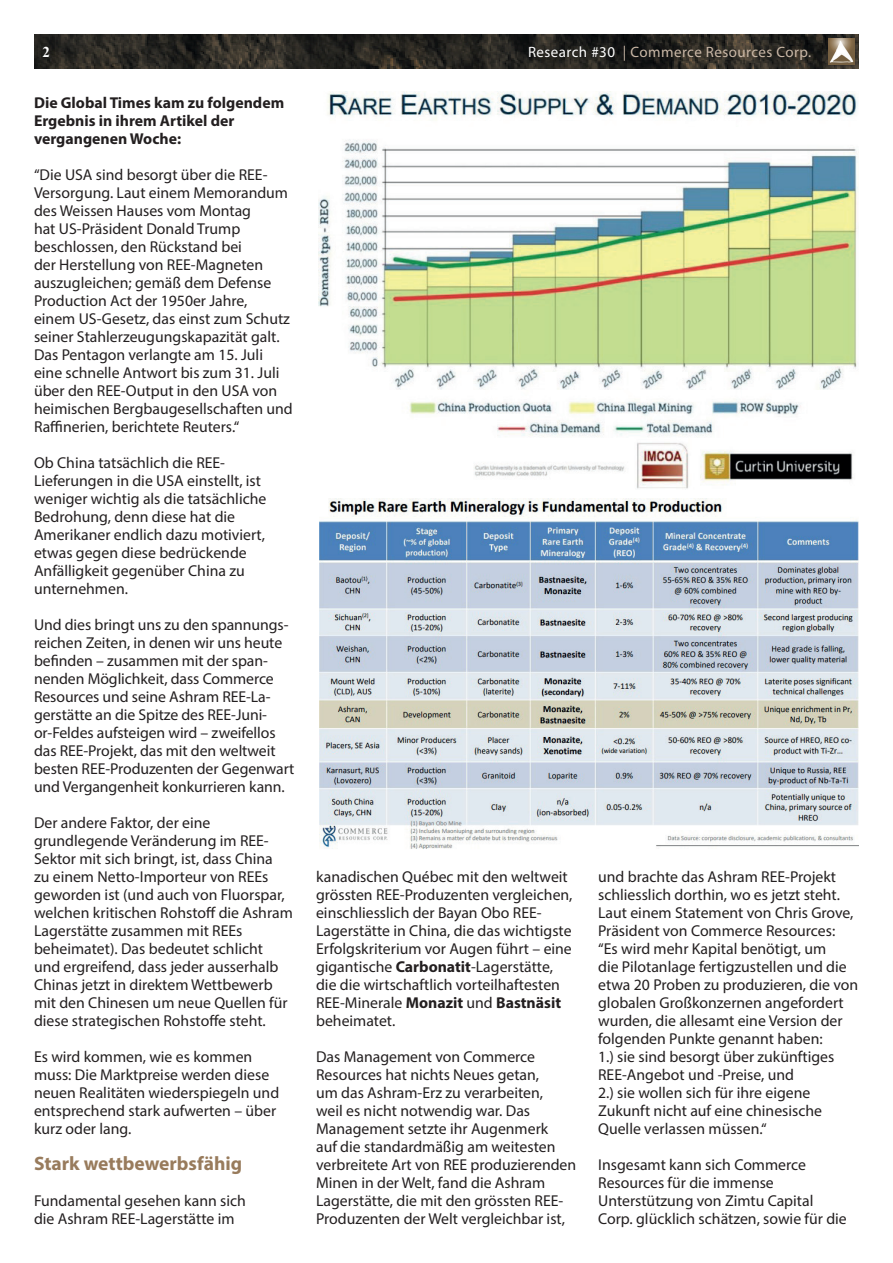
<style>
.page{position:relative;width:893px;height:1263px;background:#fff}
.page>*{position:absolute;margin:0;border:0;box-sizing:border-box;transform-origin:0 0}
.t1{font:700 19.5px "Myriad Pro";color:#987b5c}
.t2{font:15.75px/18px "Myriad Pro";color:#231f20}
.t3{font:700 15.75px/18px "Myriad Pro";color:#231f20}
.t4{font:15px "Myriad Pro";letter-spacing:.03em;color:#cab8a7}
.t5{font:700 15px "Times New Roman";color:#fff}
.s1{color:#fff}
.s2{font-weight:700}
</style>
<div class="page">
<img style="left:34px;top:34px;width:825px;height:35px">
<div style="left:827px;top:37px;width:29px;height:31px;background:#231f20;opacity:.65"></div>
<img style="left:828px;top:38px;width:26px;height:27px">
<img style="left:318px;top:91px;width:540px;height:398px">
<img style="left:320px;top:498px;width:539px;height:351px">
<p class="t5" style="left:43px;top:41px;width:9px">2</p>
<p class="t4" style="left:528px;top:43px;width:285px"><span class="s1">Research #30</span> | Commerce Resources Corp.</p>
<p class="t3" style="left:34px;top:93px;width:252px">Die Global Times kam zu folgendem<br>Ergebnis in ihrem Artikel der vergangenen Woche:</p>
<p class="t2" style="left:34px;top:165px;width:260px">“Die USA sind besorgt über die REE-Versorgung. Laut einem Memorandum des Weissen Hauses vom Montag<br>hat US-Präsident Donald Trump beschlossen, den Rückstand bei<br>der Herstellung von REE-Magneten auszugleichen; gemäß dem Defense Production Act der 1950er Jahre, einem US-Gesetz, das einst zum Schutz seiner Stahlerzeugungskapazität galt.<br>Das Pentagon verlangte am 15. Juli eine schnelle Antwort bis zum 31. Juli über den REE-Output in den USA von heimischen Bergbaugesellschaften und Raffinerien, berichtete Reuters.“</p>
<p class="t2" style="left:34px;top:454px;width:234px">Ob China tatsächlich die REE-<br>Lieferungen in die USA einstellt, ist weniger wichtig als die tatsächliche<br>Bedrohung, denn diese hat die<br>Amerikaner endlich dazu motiviert, etwas gegen diese bedrückende<br>Anfälligkeit gegenüber China zu unternehmen.</p>
<p class="t2" style="left:34px;top:616px;width:262px">Und dies bringt uns zu den spannungs&shy;reichen Zeiten, in denen wir uns heute befinden – zusammen mit der span&shy;nenden Möglichkeit, dass Commerce Resources und seine Ashram REE-La&shy;gerstätte an die Spitze des REE-Juni&shy;or-Feldes aufsteigen wird – zweifellos das REE-Projekt, das mit den weltweit besten REE-Produzenten der Gegenwart und Vergangenheit konkurrieren kann.</p>
<p class="t2" style="left:34px;top:814px;width:260px">Der andere Faktor, der eine grundlegende Veränderung im REE-Sektor mit sich bringt, ist, dass China<br>zu einem Netto-Importeur von REEs geworden ist (und auch von Fluorspar, welchen kritischen Rohstoff die Ashram Lagerstätte zusammen mit REEs beheimatet). Das bedeutet schlicht und ergreifend, dass jeder ausserhalb Chinas jetzt in direktem Wettbewerb mit den Chinesen um neue Quellen für diese strategischen Rohstoffe steht.</p>
<p class="t2" style="left:34px;top:1048px;width:247px">Es wird kommen, wie es kommen muss: Die Marktpreise werden diese neuen Realitäten wiederspiegeln und entsprechend stark aufwerten – über kurz oder lang.</p>
<p class="t1" style="left:34px;top:1151px;width:210px">Stark wettbewerbsfähig</p>
<p class="t2" style="left:34px;top:1191px;width:213px">Fundamental gesehen kann sich die Ashram REE-Lagerstätte im</p>
<p class="t2" style="left:316px;top:867px;width:258px">kanadischen Québec mit den weltweit grössten REE-Produzenten vergleichen, einschliesslich der Bayan Obo REE-Lagerstätte in China, die das wichtigste Erfolgskriterium vor Augen führt – eine gigantische <span class="s2">Carbonatit</span>-Lagerstätte, die die wirtschaftlich vorteilhaftesten REE-Minerale <span class="s2">Monazit</span> und <span class="s2">Bastnäsit </span>beheimatet.</p>
<p class="t2" style="left:316px;top:1048px;width:262px">Das Management von Commerce Resources hat nichts Neues getan,<br>um das Ashram-Erz zu verarbeiten,<br>weil es nicht notwendig war. Das Management setzte ihr Augenmerk<br>auf die standardmäßig am weitesten verbreitete Art von REE produzierenden Minen in der Welt, fand die Ashram Lagerstätte, die mit den grössten REE-Produzenten der Welt vergleichbar ist,</p>
<p class="t2" style="left:598px;top:868px;width:261px">und brachte das Ashram REE-Projekt schliesslich dorthin, wo es jetzt steht.<br>Laut einem Statement von Chris Grove, Präsident von Commerce Resources: “Es wird mehr Kapital benötigt, um<br>die Pilotanlage fertigzustellen und die etwa 20 Proben zu produzieren, die von globalen Großkonzernen angefordert wurden, die allesamt eine Version der folgenden Punkte genannt haben:<br>1.) sie sind besorgt über zukünftiges REE-Angebot und -Preise, und<br>2.) sie wollen sich für ihre eigene Zukunft nicht auf eine chinesische Quelle verlassen müssen.“</p>
<p class="t2" style="left:598px;top:1156px;width:250px">Insgesamt kann sich Commerce<br>Resources für die immense<br>Unterstützung von Zimtu Capital<br>Corp. glücklich schätzen, sowie für die</p>
</div>
